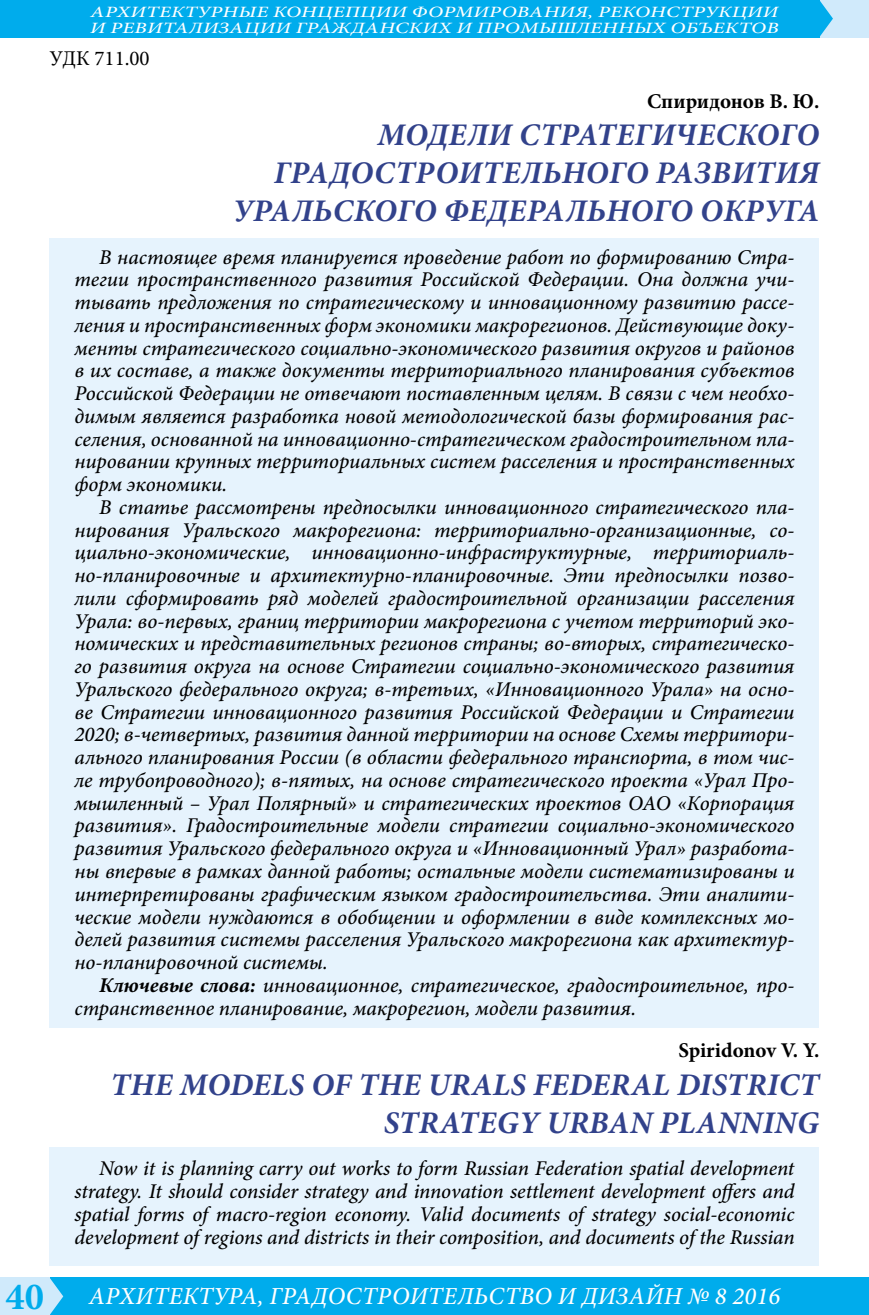
<style>
.page{position:relative;width:869px;height:1315px;background:#fff}
.page>*{position:absolute;margin:0;border:0;box-sizing:border-box;transform-origin:0 0}
.Заголовок{font:italic 700 31.5px/37.8px "Minion Pro";letter-spacing:.01em;color:#32428b;text-align:right}
.Номер_страницы{font:italic 500 24.5px "Minion Pro";letter-spacing:.01em;color:#fff}
.Аннотация{font:italic 500 21px/22.8px "Minion Pro";letter-spacing:-.005em;color:#000;text-align:justify}
.Автор{font:700 21px "Minion Pro";color:#000}
.УДК-ББК{font:21px "Minion Pro";color:#000}
.t1{font:italic 500 15.75px/15.8px "Minion Pro";letter-spacing:.01em;color:#fff;scale:1.33 1}
.s1{font-weight:700}
.s2{font-weight:700;font-style:normal;font-size:38.5px;color:#00acec}
</style>
<div class="page">
<div style="left:46px;top:1277px;width:822px;height:38px;background:#00acec"></div>
<div style="left:819px;top:0;width:49px;height:37px;background:#d0eafb"></div>
<div style="left:0;top:1277px;width:50px;height:38px;background:#d0eafb"></div>
<div style="left:0;top:0;width:819px;height:37px;background:#00acec"></div>
<svg style="left:50px;top:1278px;width:13px;height:37px"></svg>
<svg style="left:819px;top:0;width:13px;height:37px"></svg>
<div style="left:50px;top:1147px;width:769px;height:118px;background:#e6f3fd"></div>
<div style="left:50px;top:238px;width:769px;height:790px;background:#e6f3fd"></div>
<p class="t1" style="left:90px;top:4px;width:519px">АРХИТЕКТУРНЫЕ КОНЦЕПЦИИ ФОРМИРОВАНИЯ, РЕКОНСТРУКЦИИ<br>И РЕВИТАЛИЗАЦИИ ГРАЖДАНСКИХ И ПРОМЫШЛЕННЫХ ОБЪЕКТОВ</p>
<p class="УДК-ББК" style="left:50px;top:44px;width:101px">УДК 711.00</p>
<p class="Автор" style="left:646px;top:86px;width:174px">Спиридонов В. Ю.</p>
<p class="Заголовок" style="left:233px;top:116px;width:587px">МОДЕЛИ СТРАТЕГИЧЕСКОГО<br>ГРАДОСТРОИТЕЛЬНОГО РАЗВИТИЯ<br>УРАЛЬСКОГО ФЕДЕРАЛЬНОГО ОКРУГА</p>
<p class="Аннотация" style="left:74px;top:245px;width:721px;text-indent:25px">В настоящее время планируется проведение работ по формированию Стра&shy;тегии пространственного развития Российской Федерации. Она должна учи&shy;тывать предложения по стратегическому и инновационному развитию рассе&shy;ления и пространственных форм экономики макрорегионов. Действующие доку&shy;менты стратегического социально-экономического развития округов и районов в их составе, а также документы территориального планирования субъектов Российской Федерации не отвечают поставленным целям. В связи с чем необхо&shy;димым является разработка новой методологической базы формирования рас&shy;селения, основанной на инновационно-стратегическом градостроительном пла&shy;нировании крупных территориальных систем расселения и пространственных форм экономики.</p>
<p class="Аннотация" style="left:74px;top:496px;width:721px;text-indent:25px">В статье рассмотрены предпосылки инновационного стратегического пла&shy;нирования Уральского макрорегиона: территориально-организационные, со&shy;циально-экономические, инновационно-инфраструктурные, территориаль&shy;но-планировочные и архитектурно-планировочные. Эти предпосылки позво&shy;лили сформировать ряд моделей градостроительной организации расселения Урала: во-первых, границ территории макрорегиона с учетом территорий эко&shy;номических и представительных регионов страны; во-вторых, стратегическо&shy;го развития округа на основе Стратегии социально-экономического развития Уральского федерального округа; в-третьих, «Инновационного Урала» на осно&shy;ве Стратегии инновационного развития Российской Федерации и Стратегии 2020; в-четвертых, развития данной территории на основе Схемы территори&shy;ального планирования России (в области федерального транспорта, в том чис&shy;ле трубопроводного); в-пятых, на основе стратегического проекта «Урал Про&shy;мышленный – Урал Полярный» и стратегических проектов ОАО «Корпорация развития». Градостроительные модели стратегии социально-экономического развития Уральского федерального округа и «Инновационный Урал» разработа&shy;ны впервые в рамках данной работы; остальные модели систематизированы и интерпретированы графическим языком градостроительства. Эти аналити&shy;ческие модели нуждаются в обобщении и оформлении в виде комплексных мо&shy;делей развития системы расселения Уральского макрорегиона как архитектур&shy;но-планировочной системы.</p>
<p class="Аннотация" style="left:74px;top:973px;width:721px;text-indent:25px"><span class="s1">Ключевые слова:</span> инновационное, стратегическое, градостроительное, про&shy;странственное планирование, макрорегион, модели развития.</p>
<p class="Автор" style="left:678px;top:1035px;width:142px">Spiridonov V. Y.</p>
<p class="Заголовок" style="left:110px;top:1065px;width:710px">THE MODELS OF THE URALS FEDERAL DISTRICT<br>STRATEGY URBAN PLANNING</p>
<p class="Аннотация" style="left:74px;top:1157px;width:721px;text-indent:25px">Now it is planning carry out works to form Russian Federation spatial development strategy. It should consider strategy and innovation settlement development offers and spatial forms of macro-region economy. Valid documents of strategy social-economic development of regions and districts in their composition, and documents of the Russian</p>
<p class="Номер_страницы" style="left:6px;top:1279px;width:775px"><span class="s2">40</span> АРХИТЕКТУРА, ГРАДОСТРОИТЕЛЬСТВО И ДИЗАЙН № 8 2016</p>
</div>
